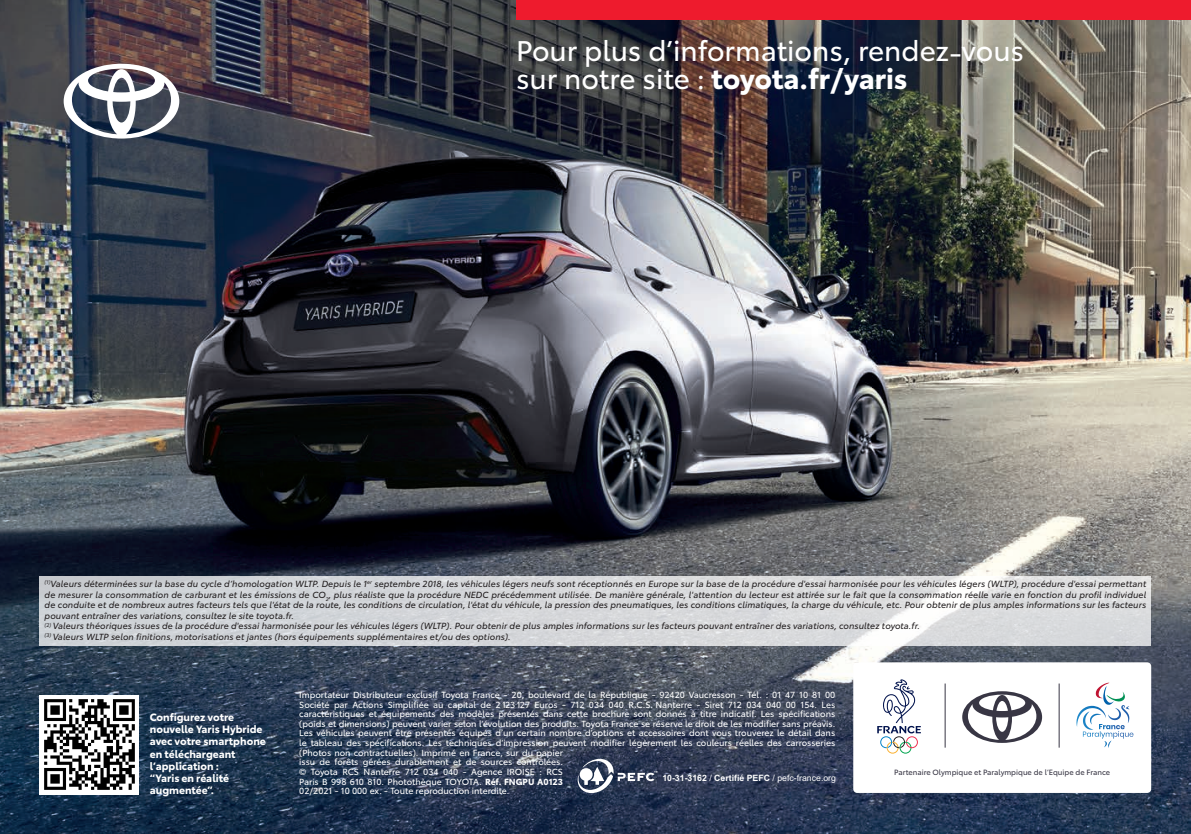
<style>
.page{position:relative;width:1191px;height:834px;background:#fff}
.page>*{position:absolute;margin:0;border:0;box-sizing:border-box;transform-origin:0 0}
.t1{font:28px/28px "Toyota Type";color:#fff}
.J_BODY{font:700 10.5px/12.2px "Toyota Type";color:#fff}
.t2{font:italic 8.75px/10.5px "Toyota Type";letter-spacing:.01em;color:#231f20;text-align:justify}
.t3{font:8.75px/9.6px "Toyota Type";letter-spacing:-.005em;color:#fff}
.t4{font:700 8.75px "Arial";color:#fff}
.t5{font:7.52px "Toyota Type";color:#383644}
.s1{font-weight:700}
.s2{font-weight:400}
</style>
<div class="page">
<img style="left:0;top:0;width:1191px;height:833px">
<div style="left:40px;top:694px;width:99px;height:100px;background:#fff"></div>
<img style="left:44px;top:699px;width:91px;height:91px">
<div style="left:516px;top:0;width:675px;height:20px;background:#ee1b2d"></div>
<svg style="left:64px;top:64px;width:115px;height:74px"></svg>
<svg style="left:577px;top:758px;width:80px;height:35px"></svg>
<svg style="left:40px;top:575px;width:1111px;height:70px;background:#d5d7da"></svg>
<div style="left:853px;top:662px;width:298px;height:130px;background:#fff;border-radius:4px"></div>
<svg style="left:877px;top:679px;width:44px;height:74px"></svg>
<hr style="left:1058px;top:683px;width:1px;height:64px;background:#383644">
<hr style="left:944px;top:683px;width:1px;height:64px;background:#383644">
<svg style="left:962px;top:691px;width:80px;height:51px"></svg>
<svg style="left:1076px;top:682px;width:53px;height:44px"></svg>
<p class="t1" style="left:516px;top:34px;width:509px">Pour plus d’informations, rendez-vous sur notre site : <span class="s1">toyota.fr/yaris</span></p>
<p class="t2" style="left:45px;top:578px;width:1103px"><sup>(1)</sup>Valeurs déterminées sur la base du cycle d’homologation WLTP. Depuis le 1<sup>er</sup> septembre 2018, les véhicules légers neufs sont réceptionnés en Europe sur la base de la procédure d'essai harmonisée pour les véhicules légers (WLTP), procédure d'essai permettant de mesurer la consommation de carburant et les émissions de CO<sub>2</sub>, plus réaliste que la procédure NEDC précédemment utilisée. De manière générale, l'attention du lecteur est attirée sur le fait que la consommation réelle varie en fonction du profil individuel de conduite et de nombreux autres facteurs tels que l'état de la route, les conditions de circulation, l'état du véhicule, la pression des pneumatiques, les conditions climatiques, la charge du véhicule, etc. Pour obtenir de plus amples informations sur les facteurs pouvant entraîner des variations, consultez le site toyota.fr.</p>
<p class="t2" style="left:45px;top:620px;width:877px"><sup>(2)</sup> Valeurs théoriques issues de la procédure d'essai harmonisée pour les véhicules légers (WLTP). Pour obtenir de plus amples informations sur les facteurs pouvant entraîner des variations, consultez toyota.fr.</p>
<p class="t2" style="left:45px;top:630px;width:468px"><sup>(3)</sup> Valeurs WLTP selon finitions, motorisations et jantes (hors équipements supplémentaires et/ou des options).</p>
<p class="J_BODY" style="left:150px;top:709px;width:118px">Configurez votre nouvelle Yaris Hybride avec votre smartphone en téléchargeant l’application :<br>“Yaris en réalité augmentée”.</p>
<p class="t3" style="left:299px;top:689px;width:537px">Importateur Distributeur exclusif Toyota France - 20, boulevard de la République - 92420 Vaucresson - Tél. : 01 47 10 81 00<br>Société par Actions Simplifiée au capital de 2 123 127 Euros - 712 034 040 R.C.S. Nanterre - Siret 712 034 040 00 154. Les caractéristiques et équipements des modèles présentés dans cette brochure sont donnés à titre indicatif. Les spécifications (poids et dimensions) peuvent varier selon l’évolution des produits. Toyota France se réserve le droit de les modifier sans préavis.<br>Les véhicules peuvent être présentés équipés d’un certain nombre d’options et accessoires dont vous trouverez le détail dans le tableau des spécifications. Les techniques d’impression peuvent modifier légèrement les couleurs réelles des carrosseries (Photos non contractuelles). Imprimé en France, sur du papier<br>issu de forêts gérées durablement et de sources contrôlées.<br>© Toyota RCS Nanterre 712 034 040 - Agence IROISE : RCS<br>Paris B 998 610 810. Photothèque TOYOTA. <span class="s1">Réf. FNGPU A0123<br></span>02/2021 - 10 000 ex. - Toute reproduction interdite.</p>
<p class="t4" style="left:662px;top:772px;width:175px">10-31-3162 <span class="s2">/</span> Certifié PEFC <span class="s2">/ pefc-france.org</span></p>
<p class="t5" style="left:894px;top:766px;width:217px">Partenaire Olympique et Paralympique de l’Equipe de France</p>
</div>
